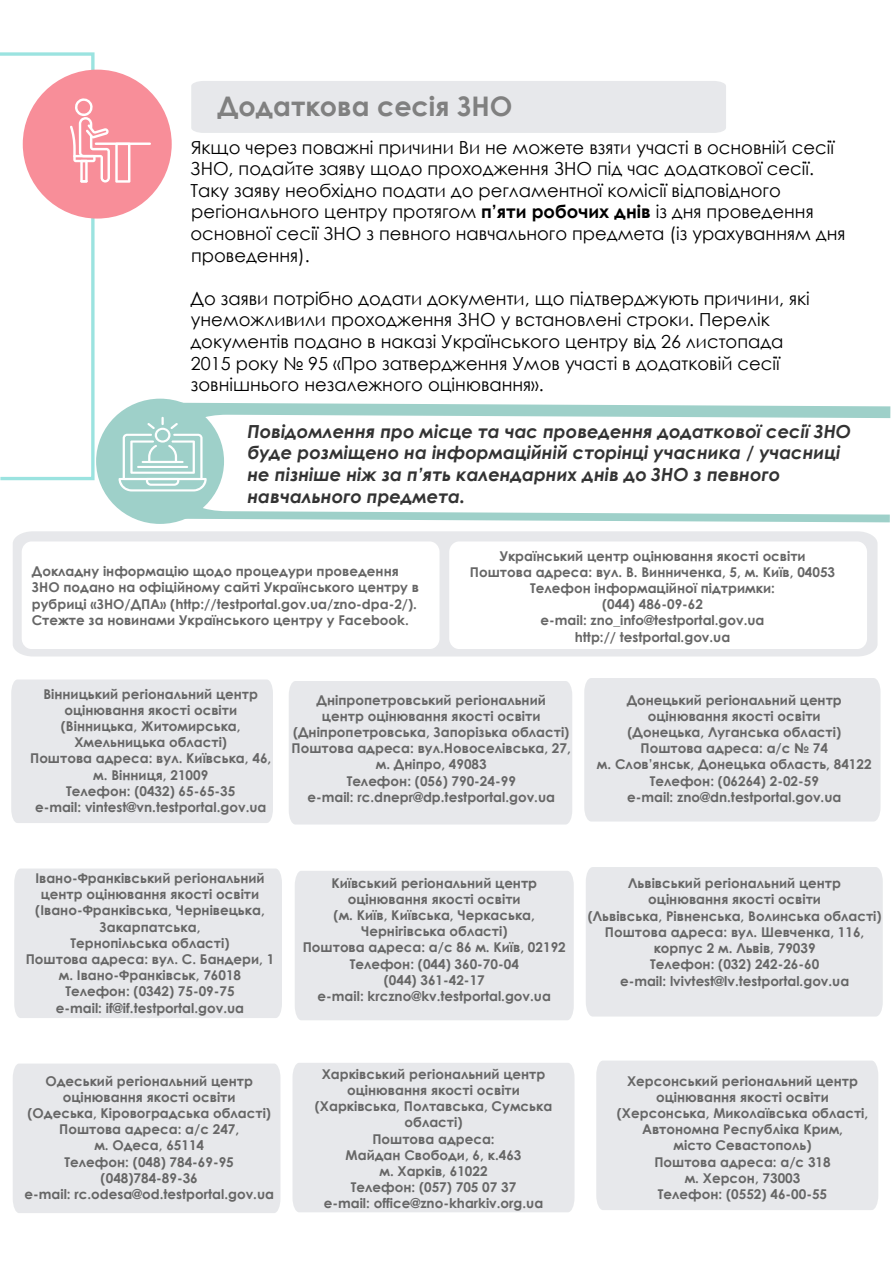
<style>
.page{position:relative;width:893px;height:1263px;background:#fff}
.page>*{position:absolute;margin:0;border:0;box-sizing:border-box;transform-origin:0 0}
.t1{font:700 27px "Century Gothic";color:#808080}
.t2{font:18px/21.6px "Century Gothic";color:#000}
.t3{font:italic 700 18px/21.6px "Century Gothic";color:#333}
.t4{font:700 13.5px/16.2px "Century Gothic";color:#666;text-align:center}
.s1{font-weight:700}
</style>
<div class="page">
<div style="left:596px;top:1060px;width:282px;height:150px;background:#e7e8eb"></div>
<div style="left:292px;top:1063px;width:282px;height:149px;background:#e7e8eb"></div>
<div style="left:13px;top:1063px;width:267px;height:150px;background:#e7e8eb"></div>
<div style="left:586px;top:867px;width:297px;height:149px;background:#e7e8eb"></div>
<div style="left:295px;top:871px;width:279px;height:149px;background:#e7e8eb"></div>
<div style="left:14px;top:868px;width:268px;height:150px;background:#e7e8eb"></div>
<div style="left:584px;top:678px;width:296px;height:143px;background:#e7e8eb"></div>
<div style="left:289px;top:681px;width:283px;height:143px;background:#e7e8eb"></div>
<div style="left:11px;top:679px;width:262px;height:144px;background:#e7e8eb"></div>
<svg style="left:129px;top:405px;width:761px;height:117px;background:#afd8d2"></svg>
<svg style="left:194px;top:415px;width:697px;height:100px"></svg>
<div style="left:96px;top:399px;width:128px;height:125px;background:#9ed0c9;border-radius:50%"></div>
<svg style="left:0;top:52px;width:726px;height:439px"></svg>
<hr style="left:142px;top:461px;width:42px;height:2px;background:#fff">
<hr style="left:137px;top:466px;width:51px;height:2px;background:#fff">
<div style="left:13px;top:531px;width:865px;height:125px;background:#e7e8eb"></div>
<div style="left:22px;top:541px;width:417px;height:108px;background:#fff;border-radius:10px"></div>
<div style="left:449px;top:541px;width:418px;height:108px;background:#fff;border-radius:10px"></div>
<h1 class="t1" style="left:218px;top:86px;width:296px">Додаткова сесія ЗНО</h1>
<p class="t2" style="left:190px;top:136px;width:657px">Якщо через поважні причини Ви не можете взяти участі в основній сесії ЗНО, подайте заяву щодо проходження ЗНО під час додаткової сесії.<br>Таку заяву необхідно подати до регламентної комісії відповідного регіонального центру протягом <span class="s1">п’яти робочих днів</span> із дня проведення основної сесії ЗНО з певного навчального предмета (із урахуванням дня проведення).</p>
<p class="t2" style="left:190px;top:287px;width:621px">До заяви потрібно додати документи, що підтверджують причини, які унеможливили проходження ЗНО у встановлені строки. Перелік документів подано в наказі Українського центру від 26 листопада 2015 року № 95 «Про затвердження Умов участі в додатковій сесії зовнішнього незалежного оцінювання».</p>
<h2 class="t3" style="left:248px;top:420px;width:605px">Повідомлення про місце та час проведення додаткової сесії ЗНО буде розміщено на інформаційній сторінці учасника / учасниці не пізніше ніж за п’ять календарних днів до ЗНО з певного навчального предмета.</h2>
<p class="t4" style="left:32px;top:563px;width:389px;text-align:left">Докладну інформацію щодо процедури проведення ЗНО подано на офіційному сайті Українського центру в рубриці «ЗНО/ДПА» (http://testportal.gov.ua/zno-dpa-2/).<br>Стежте за новинами Українського центру у Facebook.</p>
<p class="t4" style="left:470px;top:547px;width:367px">Український центр оцінювання якості освіти Поштова адреса: вул. В. Винниченка, 5, м. Київ, 04053<br>Телефон інформаційної підтримки:<br>(044) 486-09-62<br>е-mail: zno_info@testportal.gov.ua<br>http:// testportal.gov.ua</p>
<p class="t4" style="left:30px;top:685px;width:243px">Вінницький регіональний центр оцінювання якості освіти (Вінницька, Житомирська,<br>Хмельницька області)<br>Поштова адреса: вул. Київська, 46, м. Вінниця, 21009<br>Телефон: (0432) 65-65-35<br>е-mail: vintest@vn.testportal.gov.ua</p>
<p class="t4" style="left:292px;top:691px;width:281px">Дніпропетровський регіональний<br>центр оцінювання якості освіти (Дніпропетровська, Запорізька області)<br>Поштова адреса: вул.Новоселівська, 27, м. Дніпро, 49083<br>Телефон: (056) 790-24-99<br>е-mail: rc.dnepr@dp.testportal.gov.ua</p>
<p class="t4" style="left:597px;top:691px;width:276px">Донецький регіональний центр оцінювання якості освіти<br>(Донецька, Луганська області)<br>Поштова адреса: а/с № 74<br>м. Слов’янськ, Донецька область, 84122<br>Телефон: (06264) 2-02-59<br>е-mail: zno@dn.testportal.gov.ua</p>
<p class="t4" style="left:26px;top:869px;width:250px">Івано-Франківський регіональний центр оцінювання якості освіти (Івано-Франківська, Чернівецька,<br>Закарпатська,<br>Тернопільська області)<br>Поштова адреса: вул. С. Бандери, 1 м. Івано-Франківськ, 76018<br>Телефон: (0342) 75-09-75<br>е-mail: if@if.testportal.gov.ua</p>
<p class="t4" style="left:303px;top:874px;width:264px">Київський регіональний центр оцінювання якості освіти<br>(м. Київ, Київська, Черкаська,<br>Чернігівська області)<br>Поштова адреса: а/с 86 м. Київ, 02192<br>Телефон: (044) 360-70-04<br>(044) 361-42-17<br>е-mail: krczno@kv.testportal.gov.ua</p>
<p class="t4" style="left:588px;top:875px;width:295px">Львівський регіональний центр оцінювання якості освіти<br>(Львівська, Рівненська, Волинська області)<br>Поштова адреса: вул. Шевченка, 116, корпус 2 м. Львів, 79039<br>Телефон: (032) 242-26-60<br>е-mail: lvivtest@lv.testportal.gov.ua</p>
<p class="t4" style="left:25px;top:1072px;width:251px">Одеський регіональний центр оцінювання якості освіти<br>(Одеська, Кіровоградська області)<br>Поштова адреса: а/с 247,<br>м. Одеса, 65114<br>Телефон: (048) 784-69-95 (048)784-89-36<br>е-mail: rc.odesa@od.testportal.gov.ua</p>
<p class="t4" style="left:315px;top:1065px;width:239px">Харківський регіональний центр оцінювання якості освіти (Харківська, Полтавська, Сумська області)<br>Поштова адреса:<br>Майдан Свободи, 6, к.463<br>м. Харків, 61022<br>Телефон: (057) 705 07 37<br>е-mail: office@zno-kharkiv.org.ua</p>
<p class="t4" style="left:617px;top:1072px;width:253px">Херсонський регіональний центр оцінювання якості освіти (Херсонська, Миколаївська області,<br>Автономна Республіка Крим,<br>місто Севастополь)<br>Поштова адреса: а/с 318<br>м. Херсон, 73003<br>Телефон: (0552) 46-00-55</p>
</div>
